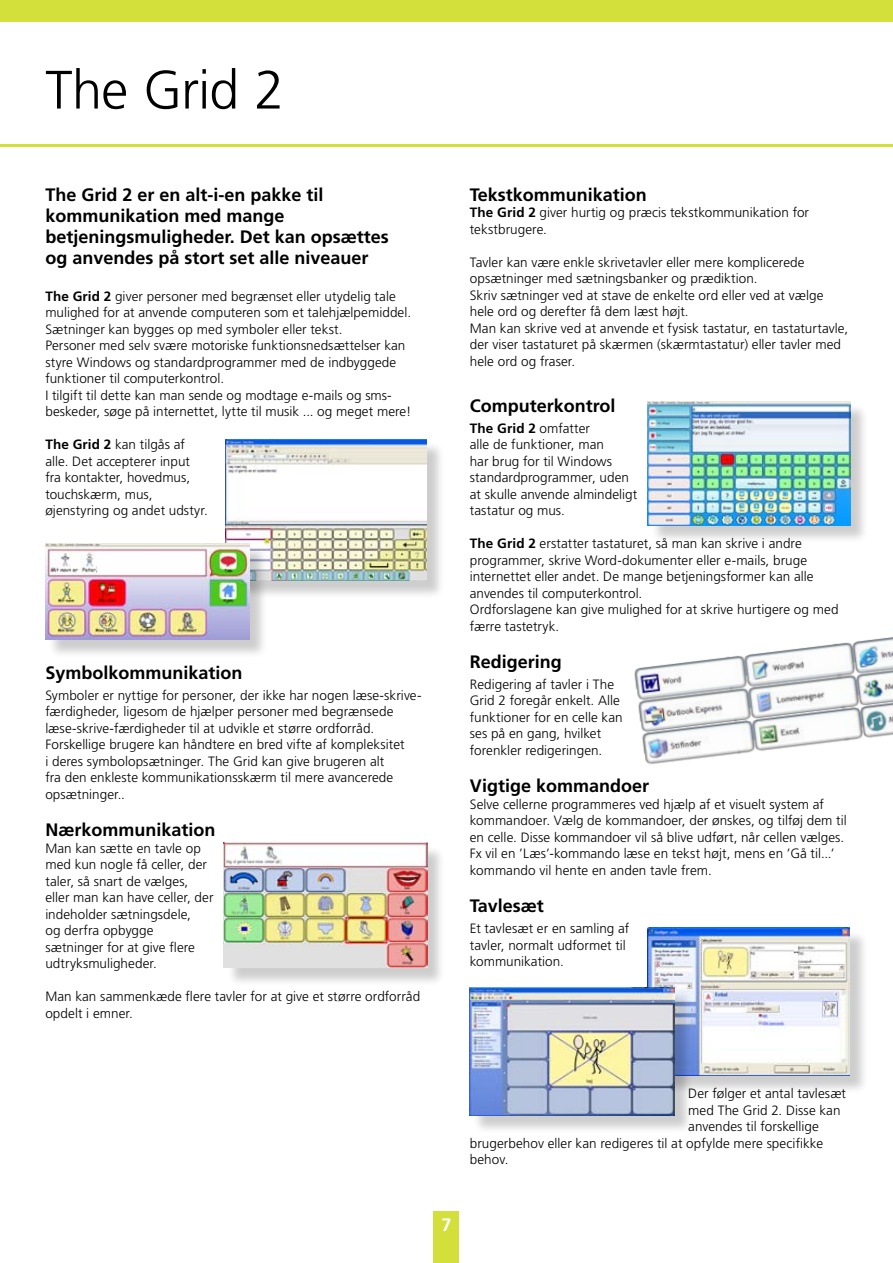
<style>
.page{position:relative;width:893px;height:1263px;background:#fff}
.page>*{position:absolute;margin:0;border:0;box-sizing:border-box;transform-origin:0 0}
.t1{font:300 54px "Frutiger LT";letter-spacing:-.015em;color:#000}
.t2{font:700 18px/21px "Frutiger LT";color:#000}
.t3{font:700 18px "Frutiger LT";color:#fff}
.t4{font:300 13.5px/16.5px "Frutiger LT";letter-spacing:.005em;color:#000}
.s1{font-weight:700}
</style>
<div class="page">
<div style="left:0;top:0;width:893px;height:21px;background:#d3df3b"></div>
<hr style="left:0;top:145px;width:893px;height:2px;background:#d3df3b">
<div style="left:434px;top:1212px;width:25px;height:51px;background:#d3df3b"></div>
<div style="left:227px;top:441px;width:241px;height:171px;background:#000;opacity:.2"></div>
<img style="left:225px;top:439px;width:201px;height:141px">
<div style="left:650px;top:930px;width:243px;height:171px;background:#000;opacity:.2"></div>
<img style="left:647px;top:928px;width:203px;height:147px">
<div style="left:650px;top:403px;width:242px;height:147px;background:#000;opacity:.2"></div>
<img style="left:648px;top:401px;width:202px;height:124px">
<div style="left:226px;top:845px;width:242px;height:160px;background:#000;opacity:.2"></div>
<img style="left:224px;top:843px;width:203px;height:125px">
<div style="left:48px;top:545px;width:244px;height:130px;background:#000;opacity:.2"></div>
<img style="left:45px;top:543px;width:204px;height:97px">
<div style="left:472px;top:990px;width:238px;height:162px;background:#000;opacity:.2"></div>
<img style="left:470px;top:988px;width:205px;height:128px">
<img style="left:634px;top:637px;width:259px;height:128px">
<h1 class="t1" style="left:45px;top:59px;width:240px">The Grid 2</h1>
<h2 class="t2" style="left:45px;top:184px;width:345px">The Grid 2 er en alt-i-en pakke til kommunikation med mange betjeningsmuligheder. Det kan opsættes og anvendes på stort set alle niveauer</h2>
<p class="t4" style="left:45px;top:288px;width:367px"><span class="s1">The Grid 2</span> giver personer med begrænset eller utydelig tale mulighed for at anvende computeren som et talehjælpemiddel.<br>Sætninger kan bygges op med symboler eller tekst.<br>Personer med selv svære motoriske funktionsnedsættelser kan styre Windows og standardprogrammer med de indbyggede funktioner til computerkontrol.<br>I tilgift til dette kan man sende og modtage e-mails og sms&shy;beskeder, søge på internettet, lytte til musik ... og meget mere!</p>
<p class="t4" style="left:45px;top:437px;width:164px"><span class="s1">The Grid 2</span> kan tilgås af alle. Det accepterer input fra kontakter, hovedmus, touchskærm, mus, øjenstyring og andet udstyr.</p>
<h2 class="t2" style="left:45px;top:662px;width:199px">Symbolkommunikation</h2>
<p class="t4" style="left:45px;top:687px;width:378px">Symboler er nyttige for personer, der ikke har nogen læse-skrive&shy;færdigheder, ligesom de hjælper personer med begrænsede læse-skrive-færdigheder til at udvikle et større ordforråd.<br>Forskellige brugere kan håndtere en bred vifte af kompleksitet<br>i deres symbolopsætninger. The Grid kan give brugeren alt<br>fra den enkleste kommunikationsskærm til mere avancerede opsætninger..</p>
<h2 class="t2" style="left:45px;top:819px;width:172px">Nærkommunikation</h2>
<p class="t4" style="left:45px;top:840px;width:170px">Man kan sætte en tavle op med kun nogle få celler, der taler, så snart de vælges, eller man kan have celler, der indeholder sætningsdele,<br>og derfra opbygge sætninger for at give flere udtryksmuligheder.</p>
<p class="t4" style="left:45px;top:988px;width:376px">Man kan sammenkæde flere tavler for at give et større ordforråd opdelt i emner.</p>
<h2 class="t2" style="left:470px;top:184px;width:179px">Tekstkommunikation</h2>
<p class="t4" style="left:470px;top:204px;width:341px"><span class="s1">The Grid 2</span> giver hurtig og præcis tekstkommunikation for tekstbrugere.</p>
<p class="t4" style="left:470px;top:254px;width:380px">Tavler kan være enkle skrivetavler eller mere komplicerede opsætninger med sætningsbanker og prædiktion.<br>Skriv sætninger ved at stave de enkelte ord eller ved at vælge hele ord og derefter få dem læst højt.<br>Man kan skrive ved at anvende et fysisk tastatur, en tastaturtavle, der viser tastaturet på skærmen (skærmtastatur) eller tavler med hele ord og fraser.</p>
<h2 class="t2" style="left:470px;top:395px;width:147px">Computerkontrol</h2>
<p class="t4" style="left:470px;top:420px;width:169px"><span class="s1">The Grid 2</span> omfatter<br>alle de funktioner, man<br>har brug for til Windows standardprogrammer, uden at skulle anvende almindeligt tastatur og mus.</p>
<p class="t4" style="left:470px;top:535px;width:370px"><span class="s1">The Grid 2</span> erstatter tastaturet, så man kan skrive i andre programmer, skrive Word-dokumenter eller e-mails, bruge internettet eller andet. De mange betjeningsformer kan alle anvendes til computerkontrol.<br>Ordforslagene kan give mulighed for at skrive hurtigere og med færre tastetryk.</p>
<h2 class="t2" style="left:470px;top:651px;width:94px">Redigering</h2>
<p class="t4" style="left:470px;top:676px;width:154px">Redigering af tavler i The<br>Grid 2 foregår enkelt. Alle funktioner for en celle kan ses på en gang, hvilket forenkler redigeringen.</p>
<h2 class="t2" style="left:470px;top:776px;width:181px">Vigtige kommandoer</h2>
<p class="t4" style="left:470px;top:796px;width:378px">Selve cellerne programmeres ved hjælp af et visuelt system af kommandoer. Vælg de kommandoer, der ønskes, og tilføj dem til en celle. Disse kommandoer vil så blive udført, når cellen vælges.<br>Fx vil en ’Læs’-kommando læse en tekst højt, mens en ’Gå til...’ kommando vil hente en anden tavle frem.</p>
<h2 class="t2" style="left:470px;top:896px;width:76px">Tavlesæt</h2>
<p class="t4" style="left:470px;top:920px;width:161px">Et tavlesæt er en samling af tavler, normalt udformet til kommunikation.</p>
<p class="t4" style="left:688px;top:1085px;width:159px">Der følger et antal tavlesæt</p>
<p class="t4" style="left:688px;top:1102px;width:154px">med The Grid 2. Disse kan</p>
<p class="t4" style="left:688px;top:1118px;width:132px">anvendes til forskellige</p>
<p class="t4" style="left:470px;top:1135px;width:355px">brugerbehov eller kan redigeres til at opfylde mere specifikke</p>
<p class="t4" style="left:470px;top:1151px;width:40px">behov.</p>
<h2 class="t3" style="left:441px;top:1214px;width:12px">7</h2>
</div>
